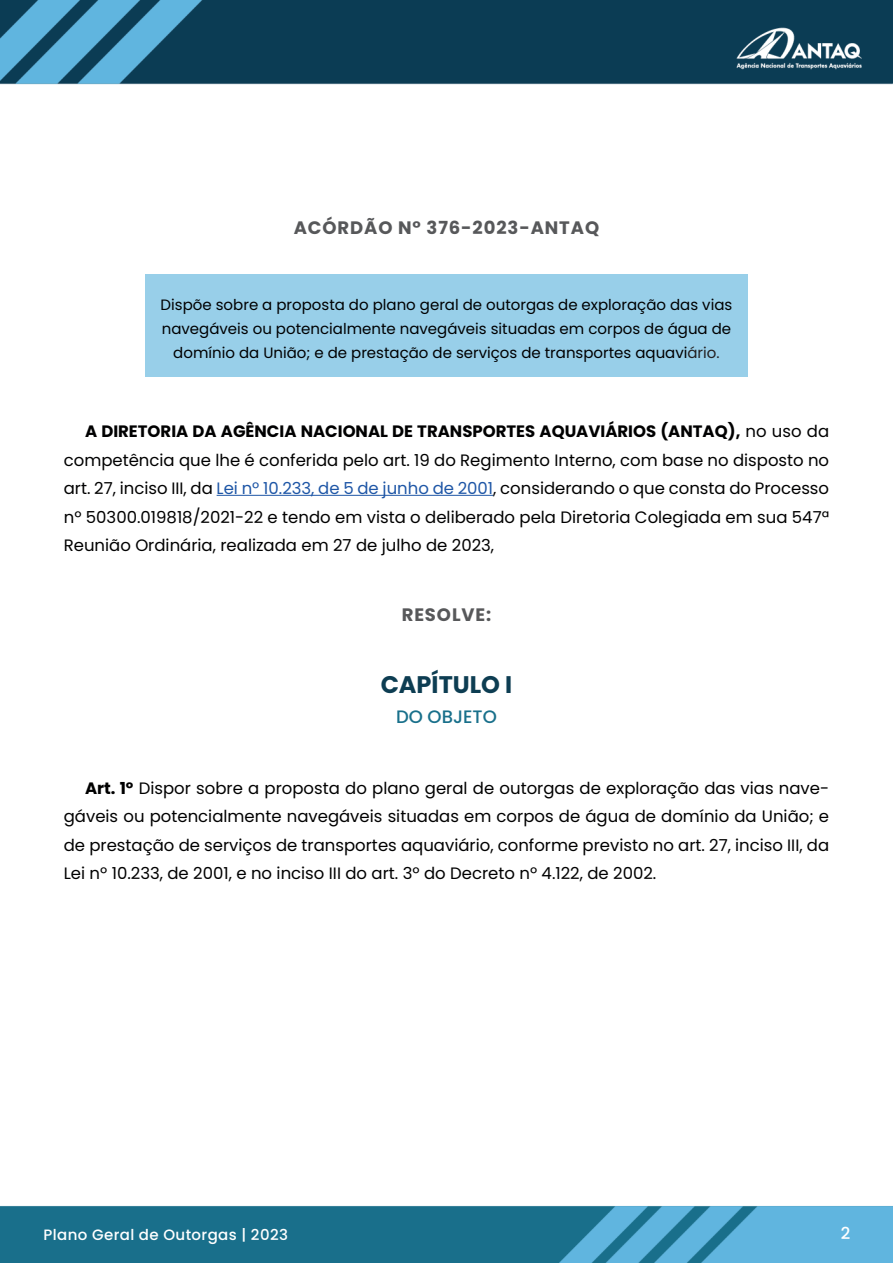
<style>
.page{position:relative;width:893px;height:1263px;background:#fff}
.page>*{position:absolute;margin:0;border:0;box-sizing:border-box;transform-origin:0 0}
.t1{font:700 24px "Poppins";color:#0d3d52}
.t2{font:700 18px "Poppins";letter-spacing:.05em;color:#57585a}
.t3{font:500 18px "Poppins";color:#19708b}
.t4{font:16.5px/28.5px "Poppins";color:#000001;text-align:justify}
.t5{font:500 16.5px "Poppins";color:#fff}
.t6{font:15px/24px "Poppins";color:#000001;text-align:center}
.t7{font:500 15px "Poppins";letter-spacing:.025em;color:#fff}
.s1{color:#231f20}
.s2{font-weight:700}
.s3{color:#1e56a6}
</style>
<div class="page">
<img style="left:0;top:0;width:893px;height:85px">
<img style="left:0;top:1206px;width:893px;height:57px">
<hr style="left:217px;top:495px;width:276px;height:1px;background:#1e56a6">
<div style="left:145px;top:275px;width:603px;height:102px;background:#98cfe9"></div>
<p class="t2" style="left:294px;top:217px;width:307px">ACÓRDÃO N° 376-2023-ANTAQ</p>
<p class="t6" style="left:161px;top:293px;width:573px">Dispõe sobre a proposta do plano geral de outorgas de exploração das vias navegáveis ou potencialmente navegáveis situadas em corpos de água de domínio da União; e de prestação de serviços de transportes aquavi<span class="s1">ário.</span></p>
<p class="t4" style="left:64px;top:417px;width:767px;text-indent:21px"><span class="s2">A DIRETORIA DA AGÊNCIA NACIONAL DE TRANSPORTES AQUAVIÁRIOS (ANTAQ),</span> no uso da competência que lhe é conferida pelo art. 19 do Regimento Interno, com base no disposto no art. 27, inciso III, da <span class="s3">Lei nº 10.233, de 5 de junho de 2001</span>, considerando o que consta do Processo nº 50300.019818/2021-22 e tendo em vista o deliberado pela Diretoria Colegiada em sua 547ª Reunião Ordinária, realizada em 27 de julho de 2023,</p>
<p class="t2" style="left:402px;top:604px;width:91px">RESOLVE:</p>
<h1 class="t1" style="left:381px;top:670px;width:133px">CAPÍTULO I</h1>
<p class="t3" style="left:396px;top:706px;width:102px">DO OBJETO</p>
<p class="t4" style="left:64px;top:774px;width:767px;text-indent:21px"><span class="s2">Art. 1º</span> Dispor sobre a proposta do plano geral de outorgas de exploração das vias nave&shy;gáveis ou potencialmente navegáveis situadas em corpos de água de domínio da União; e de prestação de serviços de transportes aquaviário, conforme previsto no art. 27, inciso III, da Lei nº 10.233, de 2001, e no inciso III do art. 3º do Decreto nº 4.122, de 2002.</p>
<p class="t7" style="left:44px;top:1226px;width:246px">Plano Geral de Outorgas | 2023</p>
<p class="t5" style="left:841px;top:1223px;width:11px">2</p>
</div>
